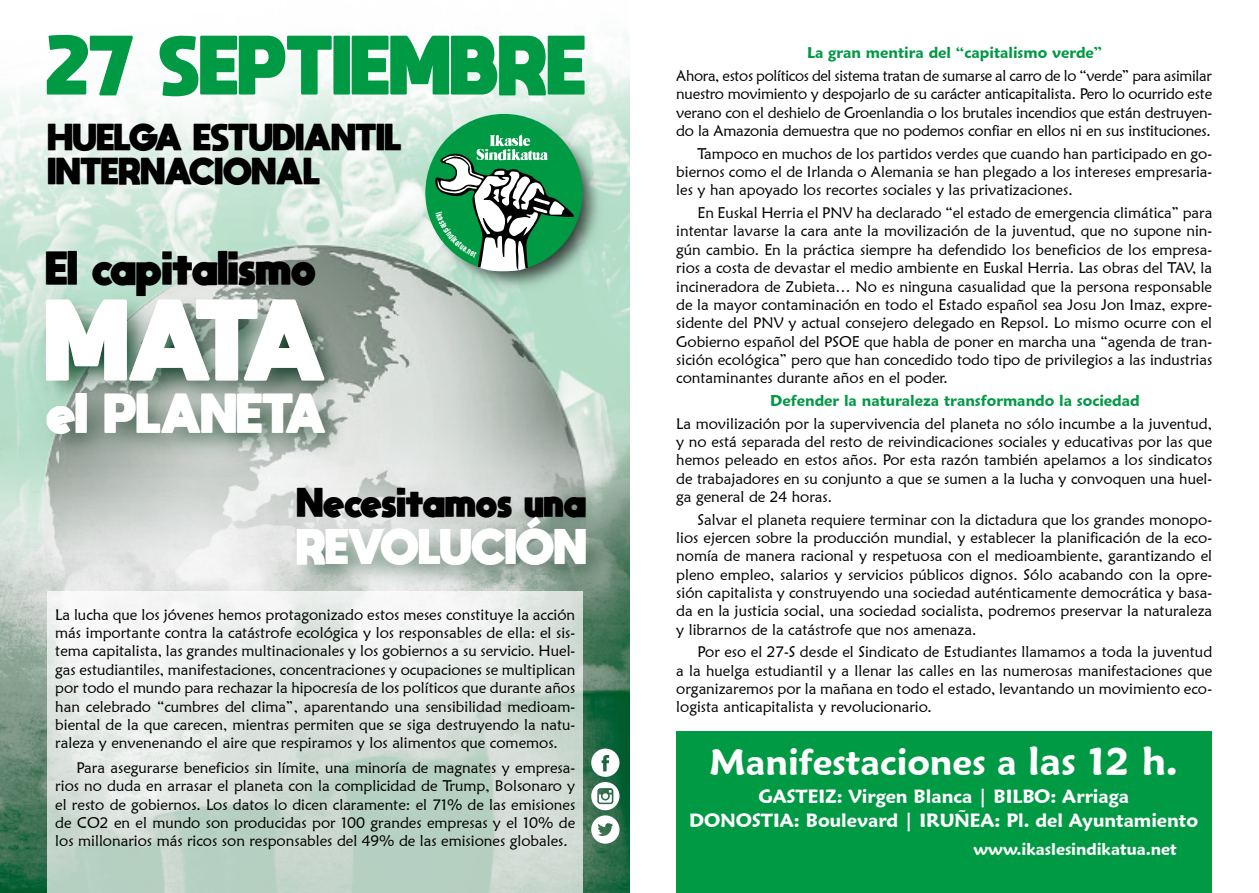
<style>
.page{position:relative;width:1259px;height:893px;background:#fff}
.page>*{position:absolute;margin:0;border:0;box-sizing:border-box;transform-origin:0 0}
.t1{font:800 80.85px "moon get";color:#fff}
.t2{font:800 58.8px "moon get";color:#094}
.t3{font:800 39.15px "moon get";color:#fff}
.t4{font:600 36px "Maiandra GD";color:#fff}
.t5{font:800 35.1px "moon get";color:#fff}
.t6{font:800 33.3px "moon get";color:#000}
.t7{font:800 28.95px "moon get";color:#000}
.t8{font:800 26.55px/34.5px "moon get";color:#000}
.t9{font:600 18.75px/24px "Maiandra GD";color:#fff;text-align:center}
.t10{font:600 16.5px "Maiandra GD";color:#fff}
.t11{font:15.3px/18.3px "Maiandra GD";color:#000;text-align:justify}
.t12{font:600 15.3px "Maiandra GD";color:#094}
.s1{font-size:39px}
</style>
<div class="page">
<img style="left:0;top:77px;width:629px;height:816px">
<svg style="left:591px;top:749px;width:28px;height:95px"></svg>
<img style="left:19px;top:460px;width:356px;height:36px">
<img style="left:18px;top:264px;width:357px;height:196px">
<img style="left:269px;top:489px;width:360px;height:137px">
<img style="left:413px;top:102px;width:203px;height:203px">
<div style="left:425px;top:114px;width:158px;height:157px;background:#094;border-radius:50%"></div>
<svg style="left:47px;top:591px;width:536px;height:302px"></svg>
<div style="left:676px;top:732px;width:536px;height:161px;background:#094"></div>
<svg style="left:435px;top:134px;width:139px;height:137px"></svg>
<h2 class="t2" style="left:47px;top:28px;width:541px">27 SEPTIEMBRE</h2>
<h3 class="t8" style="left:48px;top:118px;width:355px">HUELGA ESTUDIANTIL<br>INTERNACIONAL</h3>
<h3 class="t6" style="left:46px;top:247px;width:272px">El capitalismo</h3>
<h1 class="t1" style="left:46px;top:289px;width:282px">M ATA</h1>
<h3 class="t3" style="left:47px;top:388px;width:281px">el PLANETA</h3>
<h3 class="t7" style="left:297px;top:484px;width:291px">Necesitamos una</h3>
<h3 class="t5" style="left:297px;top:524px;width:291px">REVOLUCIÓN</h3>
<p class="t11" style="left:55px;top:605px;width:522px">La lucha que los jóvenes hemos protagonizado estos meses constituye la acción más importante contra la catástrofe ecológica y los responsables de ella: el sis&shy;tema capitalista, las grandes multinacionales y los gobiernos a su servicio. Huel&shy;gas estudiantiles, manifestaciones, concentraciones y ocupaciones se multiplican por todo el mundo para rechazar la hipocresía de los políticos que durante años han celebrado “cumbres del clima”, aparentando una sensibilidad medioam&shy;biental de la que carecen, mientras permiten que se siga destruyendo la natu&shy;raleza y envenenando el aire que respiramos y los alimentos que comemos.</p>
<p class="t11" style="left:55px;top:758px;width:521px;text-indent:21px">Para asegurarse beneficios sin límite, una minoría de magnates y empresa&shy;rios no duda en arrasar el planeta con la complicidad de Trump, Bolsonaro y el resto de gobiernos. Los datos lo dicen claramente: el 71% de las emisiones de CO2 en el mundo son producidas por 100 grandes empresas y el 10% de los millonarios más ricos son responsables del 49% de las emisiones globales.</p>
<p class="t12" style="left:807px;top:44px;width:297px">La gran mentira del “capitalismo verde”</p>
<p class="t11" style="left:676px;top:66px;width:537px">Ahora, estos políticos del sistema tratan de sumarse al carro de lo “verde” para asimilar nuestro movimiento y despojarlo de su carácter anticapitalista. Pero lo ocurrido este verano con el deshielo de Groenlandia o los brutales incendios que están destruyen&shy;do la Amazonia demuestra que no podemos confiar en ellos ni en sus instituciones.</p>
<p class="t11" style="left:676px;top:144px;width:537px;text-indent:21px">Tampoco en muchos de los partidos verdes que cuando han participado en go&shy;biernos como el de Irlanda o Alemania se han plegado a los intereses empresaria&shy;les y han apoyado los recortes sociales y las privatizaciones.</p>
<p class="t11" style="left:676px;top:203px;width:537px;text-indent:21px">En Euskal Herria el PNV ha declarado “el estado de emergencia climática” para intentar lavarse la cara ante la movilización de la juventud, que no supone nin&shy;gún cambio. En la práctica siempre ha defendido los beneficios de los empresa&shy;rios a costa de devastar el medio ambiente en Euskal Herria. Las obras del TAV, la incineradora de Zubieta… No es ninguna casualidad que la persona responsable de la mayor contaminación en todo el Estado español sea Josu Jon Imaz, expre&shy;sidente del PNV y actual consejero delegado en Repsol. Lo mismo ocurre con el Gobierno español del PSOE que habla de poner en marcha una “agenda de tran&shy;sición ecológica” pero que han concedido todo tipo de privilegios a las industrias contaminantes durante años en el poder.</p>
<p class="t12" style="left:770px;top:391px;width:371px">Defender la naturaleza transformando la sociedad</p>
<p class="t11" style="left:676px;top:414px;width:537px">La movilización por la supervivencia del planeta no sólo incumbe a la juventud, y no está separada del resto de reivindicaciones sociales y educativas por las que hemos peleado en estos años. Por esta razón también apelamos a los sindicatos de trabajadores en su conjunto a que se sumen a la lucha y convoquen una huel&shy;ga general de 24 horas.</p>
<p class="t11" style="left:676px;top:510px;width:537px;text-indent:21px">Salvar el planeta requiere terminar con la dictadura que los grandes monopo&shy;lios ejercen sobre la producción mundial, y establecer la planificación de la eco&shy;nomía de manera racional y respetuosa con el medioambiente, garantizando el pleno empleo, salarios y servicios públicos dignos. Sólo acabando con la opre&shy;sión capitalista y construyendo una sociedad auténticamente democrática y basa&shy;da en la justicia social, una sociedad socialista, podremos preservar la naturaleza y librarnos de la catástrofe que nos amenaza.</p>
<p class="t11" style="left:676px;top:643px;width:537px;text-indent:21px">Por eso el 27-S desde el Sindicato de Estudiantes llamamos a toda la juventud a la huelga estudiantil y a llenar las calles en las numerosas manifestaciones que organizaremos por la mañana en todo el estado, levantando un movimiento eco&shy;logista anticapitalista y revolucionario.</p>
<h3 class="t4" style="left:709px;top:740px;width:470px">Manifestaciones a <span class="s1">las 12 h.</span></h3>
<p class="t9" style="left:689px;top:785px;width:510px">GASTEIZ: Virgen Blanca | BILBO: Arriaga<br>DONOSTIA: Boulevard | IRUÑEA: Pl. del Ayuntamiento</p>
<p class="t10" style="left:973px;top:839px;width:205px">www.ikaslesindikatua.net</p>
</div>
